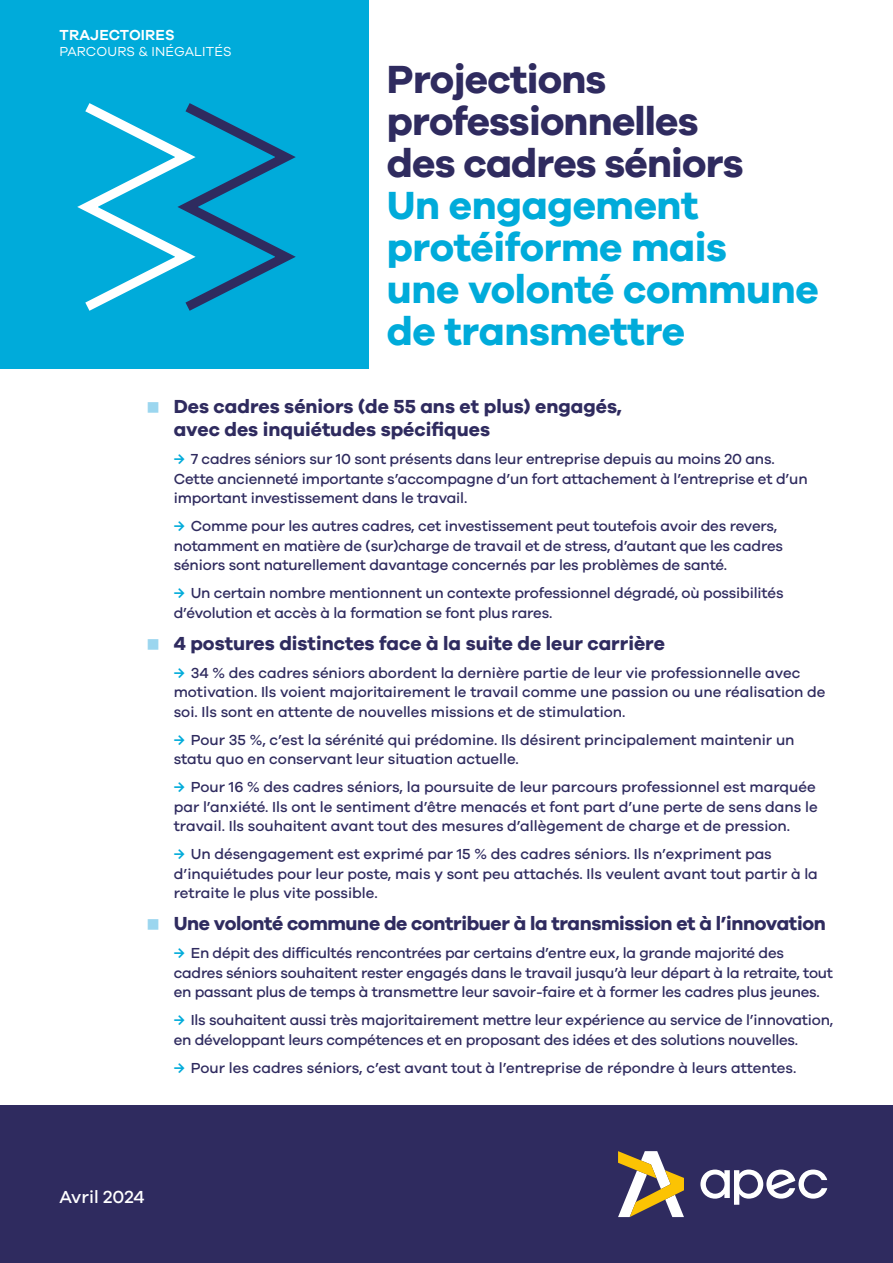
<style>
.page{position:relative;width:893px;height:1263px;background:#fff}
.page>*{position:absolute;margin:0;border:0;box-sizing:border-box;transform-origin:0 0}
.t1{font:700 40.5px/42px "Galano Grotesque";letter-spacing:-.01em;color:#00abda}
.t2{font:700 40.5px/42px "Galano Grotesque";letter-spacing:-.02em;color:#2f2b5f}
.t3{font:700 19.5px/23.4px "Galano Grotesque";color:#2f2b5f}
.t4{font:700 19.5px "Galano Grotesque";letter-spacing:-.02em;color:#2f2b5f}
.t5{font:500 18px "Galano Grotesque";color:#fff}
.t6{font:500 15px/19.5px "Galano Grotesque";letter-spacing:-.01em;color:#2f2b5f}
.t7{font:600 15px "Galano Grotesque";letter-spacing:.01em;color:#fff}
.t8{font:13.5px "Galano Grotesque";letter-spacing:.01em;color:#fff}
.s1{color:#00abda}
</style>
<div class="page">
<div style="left:0;top:0;width:368px;height:368px;background:#00abda"></div>
<svg style="left:77px;top:103px;width:219px;height:208px"></svg>
<div style="left:0;top:1105px;width:893px;height:158px;background:#2f2b5f"></div>
<svg style="left:700px;top:1169px;width:127px;height:36px"></svg>
<svg style="left:618px;top:1151px;width:66px;height:66px"></svg>
<p class="t7" style="left:60px;top:26px;width:117px">TRAJECTOIRES</p>
<p class="t8" style="left:60px;top:44px;width:174px">PARCOURS &amp; INÉGALITÉS</p>
<h1 class="t2" style="left:387px;top:57px;width:358px">Projections professionnelles des cadres séniors</h1>
<h1 class="t1" style="left:387px;top:183px;width:433px">Un engagement protéiforme mais<br>une volonté commune de transmettre</h1>
<h2 class="t3" style="left:174px;top:394px;width:450px">Des cadres séniors (de 55 ans et plus) engagés, avec des inquiétudes spécifiques</h2>
<p class="t6" style="left:174px;top:449px;width:635px"><span class="s1">→</span> 7 cadres séniors sur 10 sont présents dans leur entreprise depuis au moins 20 ans.<br>Cette ancienneté importante s’accompagne d’un fort attachement à l’entreprise et d’un important investissement dans le travail.</p>
<p class="t6" style="left:174px;top:516px;width:611px"><span class="s1">→</span> Comme pour les autres cadres, cet investissement peut toutefois avoir des revers, notamment en matière de (sur)charge de travail et de stress, d’autant que les cadres séniors sont naturellement davantage concernés par les problèmes de santé.</p>
<p class="t6" style="left:174px;top:583px;width:611px"><span class="s1">→</span> Un certain nombre mentionnent un contexte professionnel dégradé, où possibilités d’évolution et accès à la formation se font plus rares.</p>
<h2 class="t3" style="left:174px;top:631px;width:493px">4 postures distinctes face à la suite de leur carrière</h2>
<p class="t6" style="left:174px;top:662px;width:653px"><span class="s1">→</span> 34 % des cadres séniors abordent la dernière partie de leur vie professionnelle avec motivation. Ils voient majoritairement le travail comme une passion ou une réalisation de soi. Ils sont en attente de nouvelles missions et de stimulation.</p>
<p class="t6" style="left:174px;top:729px;width:622px"><span class="s1">→</span> Pour 35 %, c’est la sérénité qui prédomine. Ils désirent principalement maintenir un statu quo en conservant leur situation actuelle.</p>
<p class="t6" style="left:174px;top:777px;width:646px"><span class="s1">→</span> Pour 16 % des cadres séniors, la poursuite de leur parcours professionnel est marquée par l’anxiété. Ils ont le sentiment d’être menacés et font part d’une perte de sens dans le travail. Ils souhaitent avant tout des mesures d’allègement de charge et de pression.</p>
<p class="t6" style="left:174px;top:844px;width:646px"><span class="s1">→</span> Un désengagement est exprimé par 15 % des cadres séniors. Ils n’expriment pas d’inquiétudes pour leur poste, mais y sont peu attachés. Ils veulent avant tout partir à la retraite le plus vite possible.</p>
<h2 class="t4" style="left:174px;top:911px;width:654px">Une volonté commune de contribuer à la transmission et à l’innovation</h2>
<p class="t6" style="left:174px;top:943px;width:661px"><span class="s1">→</span> En dépit des difficultés rencontrées par certains d’entre eux, la grande majorité des cadres séniors souhaitent rester engagés dans le travail jusqu’à leur départ à la retraite, tout en passant plus de temps à transmettre leur savoir-faire et à former les cadres plus jeunes.</p>
<p class="t6" style="left:174px;top:1010px;width:661px"><span class="s1">→</span> Ils souhaitent aussi très majoritairement mettre leur expérience au service de l’innovation, en développant leurs compétences et en proposant des idées et des solutions nouvelles.</p>
<p class="t6" style="left:174px;top:1057px;width:624px"><span class="s1">→</span> Pour les cadres séniors, c’est avant tout à l’entreprise de répondre à leurs attentes.</p>
<p class="t5" style="left:60px;top:1186px;width:87px">Avril 2024</p>
</div>
